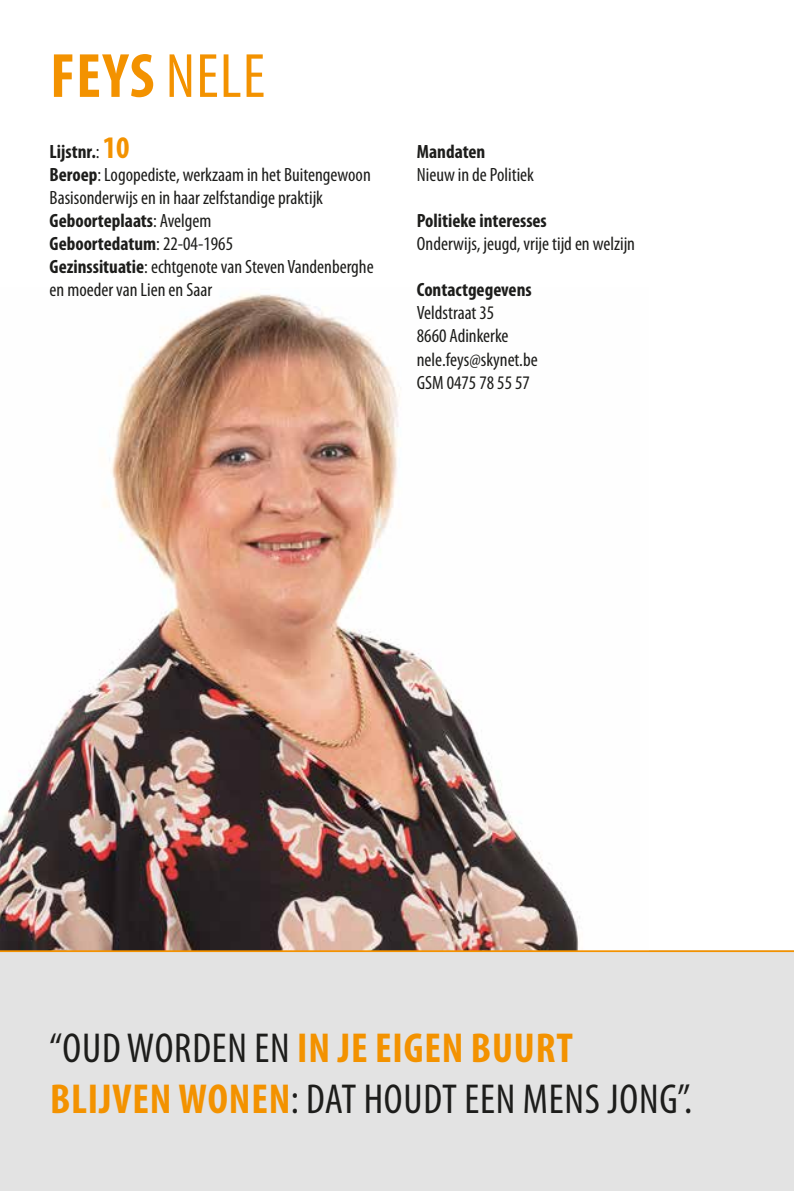
<style>
.page{position:relative;width:794px;height:1191px;background:#fff}
.page>*{position:absolute;margin:0;border:0;box-sizing:border-box;transform-origin:0 0}
.t1{font:700 condensed 63px "Myriad Pro";color:#f39200}
.t2{font:condensed 42px/50.4px "Myriad Pro";letter-spacing:.02em;color:#1d1d1b}
.t3{font:condensed 19.25px/23.1px "Myriad Pro";color:#1d1d1b}
.t4{font:700 condensed 19.25px "Myriad Pro";color:#1d1d1b}
.s1{font-weight:400}
.s2{font-weight:700}
.s3{font-weight:700;font-size:31.5px;color:#f39200}
.s4{font-weight:700;color:#f39200}
</style>
<div class="page">
<div style="left:0;top:950px;width:794px;height:241px;background:#e3e3e3"></div>
<img style="left:0;top:293px;width:580px;height:657px">
<hr style="left:0;top:950px;width:794px;height:2px;background:#f39200">
<h1 class="t1" style="left:50px;top:41px;width:216px">FEYS <span class="s1">NELE</span></h1>
<p class="t3" style="left:50px;top:140px;width:325px"><span class="s2">Lijstnr.</span>: <span class="s3">10<br></span><span class="s2">Beroep</span>: Logopediste, werkzaam in het Buitengewoon Basisonderwijs en in haar zelfstandige praktijk <span class="s2">Geboorteplaats</span>: Avelgem<br><span class="s2">Geboortedatum</span>: 22-04-1965<br><span class="s2">Gezinssituatie</span>: echtgenote van Steven Vandenberghe en moeder van Lien en Saar</p>
<p class="t4" style="left:417px;top:141px;width:70px">Mandaten</p>
<p class="t3" style="left:417px;top:163px;width:119px">Nieuw in de Politiek</p>
<p class="t4" style="left:417px;top:210px;width:131px">Politieke interesses</p>
<p class="t3" style="left:417px;top:232px;width:220px">Onderwijs, jeugd, vrije tijd en welzijn</p>
<p class="t4" style="left:417px;top:279px;width:116px">Contactgegevens</p>
<p class="t3" style="left:417px;top:302px;width:122px">Veldstraat 35<br>8660 Adinkerke nele.feys@skynet.be<br>GSM 0475 78 55 57</p>
<h2 class="t2" style="left:50px;top:1023px;width:644px">“OUD WORDEN EN <span class="s4">IN JE EIGEN BUURT<br>BLIJVEN WONEN</span>: DAT HOUDT EEN MENS JONG”.</h2>
</div>
